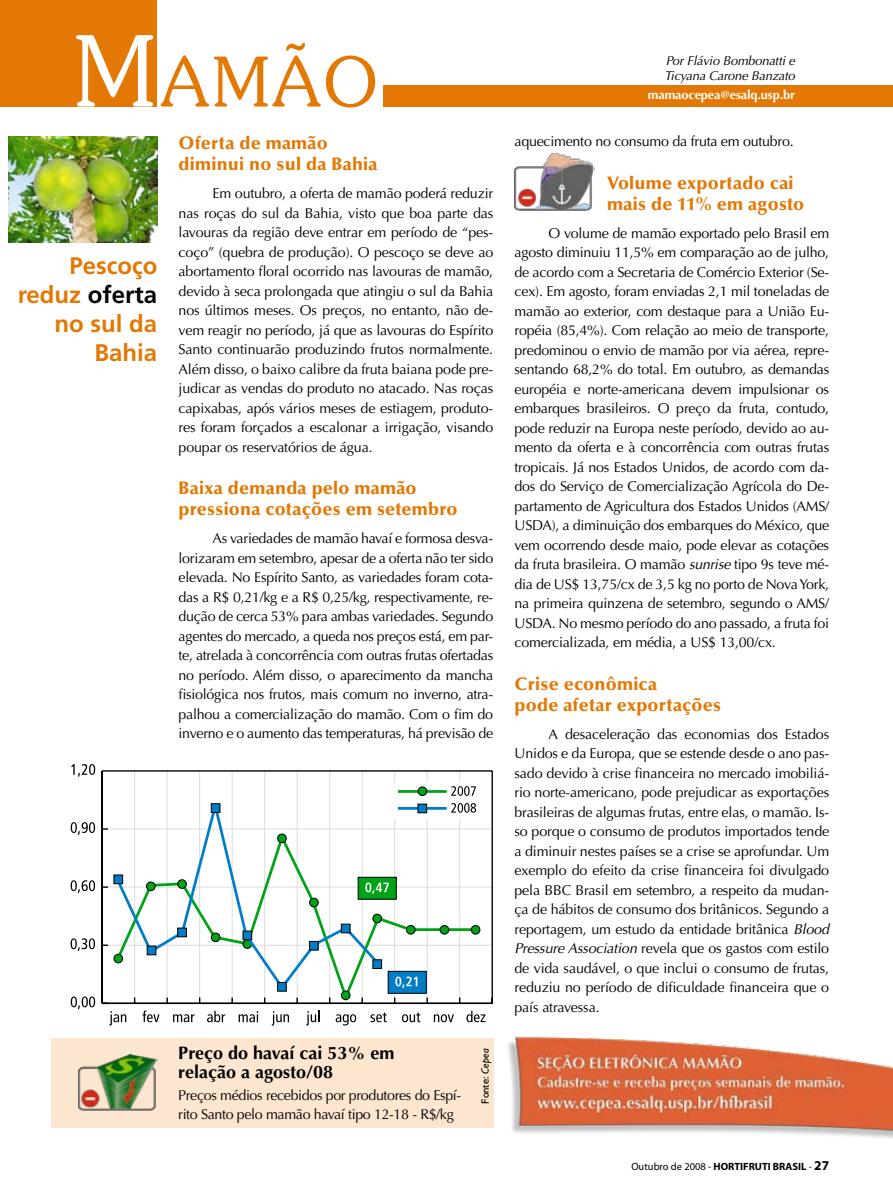
<style>
.page{position:relative;width:893px;height:1191px;background:#fff}
.page>*{position:absolute;margin:0;border:0;box-sizing:border-box;transform-origin:0 0}
.t1{font:300 68.25px "Souvenir";color:#e37804}
.t2{font:700 24px/28.8px "Frutiger";color:#e37804;text-align:right}
.t3{font:900 18px/21px "Optima";letter-spacing:.015em;color:#e37804}
.t4{font:700 18px/19.5px "Optima";color:#000}
.t5{font:14.25px/19.5px "Optima";letter-spacing:-.02em;color:#000;text-align:justify}
.t6{font:italic 12.75px/15px "Optima";letter-spacing:-.01em;color:#000}
.t7{font:700 12.75px "Optima";letter-spacing:-.01em;color:#fff}
.t8{font:700 10.5px "Myriad Pro";color:#000}
.t9{font:10.5px "Humanist 521 BT";color:#000}
.s1{font-size:97.5px;color:#fff}
.s2{color:#000}
.s3{font-style:italic}
.s4{font-weight:400}
.s5{font-size:13.5px}
</style>
<div class="page">
<img style="left:9px;top:136px;width:148px;height:107px">
<hr style="left:134px;top:771px;width:1px;height:232px;background:#dcdcdc">
<hr style="left:167px;top:771px;width:1px;height:232px;background:#dcdcdc">
<hr style="left:199px;top:771px;width:1px;height:232px;background:#dcdcdc">
<hr style="left:232px;top:771px;width:1px;height:232px;background:#dcdcdc">
<hr style="left:264px;top:771px;width:1px;height:232px;background:#dcdcdc">
<hr style="left:297px;top:771px;width:1px;height:232px;background:#dcdcdc">
<hr style="left:329px;top:771px;width:1px;height:232px;background:#dcdcdc">
<hr style="left:362px;top:771px;width:1px;height:232px;background:#dcdcdc">
<hr style="left:394px;top:771px;width:1px;height:232px;background:#dcdcdc">
<hr style="left:427px;top:771px;width:1px;height:232px;background:#dcdcdc">
<hr style="left:459px;top:771px;width:1px;height:232px;background:#dcdcdc">
<hr style="left:102px;top:945px;width:390px;height:1px;background:#dcdcdc">
<hr style="left:102px;top:887px;width:390px;height:1px;background:#dcdcdc">
<hr style="left:102px;top:828px;width:390px;height:1px;background:#dcdcdc">
<hr style="left:102px;top:770px;width:390px;height:1px;background:#000">
<hr style="left:491px;top:771px;width:2px;height:232px;background:#000">
<hr style="left:102px;top:1002px;width:390px;height:2px;background:#000">
<hr style="left:101px;top:771px;width:2px;height:232px;background:#000">
<svg style="left:109px;top:1011px;width:17px;height:14px"></svg>
<svg style="left:142px;top:1010px;width:17px;height:12px"></svg>
<svg style="left:173px;top:1014px;width:22px;height:8px"></svg>
<svg style="left:207px;top:1010px;width:18px;height:12px"></svg>
<svg style="left:239px;top:1011px;width:19px;height:11px"></svg>
<svg style="left:272px;top:1011px;width:17px;height:14px"></svg>
<svg style="left:306px;top:1010px;width:13px;height:15px"></svg>
<svg style="left:336px;top:1014px;width:20px;height:11px"></svg>
<svg style="left:371px;top:1012px;width:16px;height:10px"></svg>
<svg style="left:402px;top:1012px;width:18px;height:10px"></svg>
<svg style="left:434px;top:1014px;width:20px;height:8px"></svg>
<svg style="left:466px;top:1010px;width:19px;height:12px"></svg>
<svg style="left:71px;top:996px;width:24px;height:13px"></svg>
<svg style="left:71px;top:938px;width:24px;height:13px"></svg>
<svg style="left:71px;top:880px;width:24px;height:13px"></svg>
<svg style="left:71px;top:822px;width:24px;height:12px"></svg>
<svg style="left:71px;top:764px;width:24px;height:12px"></svg>
<div style="left:393px;top:781px;width:89px;height:37px;background:#fff"></div>
<hr style="left:398px;top:790px;width:49px;height:3px;background:#00a217">
<svg style="left:451px;top:786px;width:25px;height:10px"></svg>
<hr style="left:398px;top:807px;width:49px;height:2px;background:#007dc6">
<div style="left:418px;top:803px;width:9px;height:10px;background:#007dc6;border:1px solid #000"></div>
<svg style="left:451px;top:803px;width:25px;height:9px"></svg>
<div style="left:418px;top:787px;width:9px;height:8px;background:#00a217;border-radius:50%"></div>
<div style="left:418px;top:786px;width:9px;height:10px;border:1px solid #000;border-radius:50%"></div>
<svg style="left:114px;top:830px;width:365px;height:175px"></svg>
<div style="left:406px;top:925px;width:9px;height:9px;background:#00a217;border-radius:50%"></div>
<div style="left:406px;top:925px;width:9px;height:9px;border:1px solid #000;border-radius:50%"></div>
<div style="left:341px;top:991px;width:9px;height:8px;background:#00a217;border-radius:50%"></div>
<div style="left:341px;top:990px;width:9px;height:10px;border:1px solid #000;border-radius:50%"></div>
<div style="left:440px;top:925px;width:9px;height:9px;background:#00a217;border-radius:50%"></div>
<div style="left:440px;top:925px;width:9px;height:9px;border:1px solid #000;border-radius:50%"></div>
<div style="left:471px;top:925px;width:9px;height:9px;background:#00a217;border-radius:50%"></div>
<div style="left:471px;top:925px;width:9px;height:9px;border:1px solid #000;border-radius:50%"></div>
<svg style="left:113px;top:794px;width:269px;height:198px"></svg>
<div style="left:114px;top:874px;width:9px;height:10px;background:#007dc6;border:1px solid #000"></div>
<div style="left:147px;top:945px;width:9px;height:10px;background:#007dc6"></div>
<div style="left:177px;top:927px;width:10px;height:10px;background:#007dc6;border:1px solid #000"></div>
<div style="left:388px;top:971px;width:39px;height:22px;background:#007dc6;border:1px solid #000"></div>
<svg style="left:395px;top:976px;width:22px;height:12px"></svg>
<div style="left:211px;top:803px;width:9px;height:9px;background:#007dc6;border:1px solid #000"></div>
<div style="left:358px;top:877px;width:39px;height:22px;background:#00a217;border:1px solid #000"></div>
<svg style="left:365px;top:882px;width:24px;height:11px"></svg>
<div style="left:243px;top:930px;width:9px;height:10px;background:#007dc6;border:1px solid #000"></div>
<div style="left:277px;top:982px;width:10px;height:9px;background:#007dc6;border:1px solid #000"></div>
<div style="left:309px;top:941px;width:10px;height:9px;background:#007dc6;border:1px solid #000"></div>
<div style="left:341px;top:923px;width:9px;height:10px;background:#007dc6;border:1px solid #000"></div>
<div style="left:372px;top:959px;width:10px;height:9px;background:#007dc6;border:1px solid #000"></div>
<div style="left:51px;top:1037px;width:442px;height:90px;background:#fce6d0"></div>
<img style="left:78px;top:1054px;width:79px;height:56px">
<div style="left:0;top:0;width:157px;height:106px;background:#e37804"></div>
<div style="left:384px;top:85px;width:509px;height:21px;background:#e37804"></div>
<img style="left:508px;top:1036px;width:385px;height:103px">
<img style="left:514px;top:153px;width:80px;height:57px">
<h1 class="t1" style="left:73px;top:40px;width:307px"><span class="s1">M</span>AMÃO</h1>
<h2 class="t2" style="left:18px;top:251px;width:141px">Pescoço reduz <span class="s2">oferta </span>no sul da<br>Bahia</h2>
<p class="t3" style="left:179px;top:133px;width:200px">Oferta de mamão diminui no sul da Bahia</p>
<p class="t5" style="left:179px;top:184px;width:316px;text-indent:34px">Em outubro, a oferta de mamão poderá reduzir nas roças do sul da Bahia, visto que boa parte das lavouras da região deve entrar em período de “pes&shy;coço” (quebra de produção). O pescoço se deve ao abortamento floral ocorrido nas lavouras de mamão, devido à seca prolongada que atingiu o sul da Bahia nos últimos meses. Os preços, no entanto, não de&shy;vem reagir no período, já que as lavouras do Espírito Santo continuarão produzindo frutos normalmente.<br>Além disso, o baixo calibre da fruta baiana pode pre&shy;judicar as vendas do produto no atacado. Nas roças capixabas, após vários meses de estiagem, produto&shy;res foram forçados a escalonar a irrigação, visando poupar os reservatórios de água.</p>
<p class="t3" style="left:179px;top:478px;width:280px">Baixa demanda pelo mamão pressiona cotações em setembro</p>
<p class="t5" style="left:179px;top:529px;width:316px;text-indent:34px">As variedades de mamão havaí e formosa desva&shy;lorizaram em setembro, apesar de a oferta não ter sido elevada. No Espírito Santo, as variedades foram cota&shy;das a R$ 0,21/kg e a R$ 0,25/kg, respectivamente, re&shy;dução de cerca 53% para ambas variedades. Segundo agentes do mercado, a queda nos preços está, em par&shy;te, atrelada à concorrência com outras frutas ofertadas no período. Além disso, o aparecimento da mancha fisiológica nos frutos, mais comum no inverno, atra&shy;palhou a comercialização do mamão. Com o fim do inverno e o aumento das temperaturas, há previsão de</p>
<p class="t4" style="left:178px;top:1043px;width:218px">Preço do havaí cai 53% em relação a agosto/08</p>
<p class="t5" style="left:178px;top:1085px;width:284px">Preços médios recebidos por produtores do Espí&shy;rito Santo pelo mamão havaí tipo 12-18 - R$/kg</p>
<p class="t9" style="left:479px;top:1103px;width:57px;rotate:-90deg">Fonte: <span class="s3">Cepea</span></p>
<p class="t6" style="left:665px;top:53px;width:132px">Por Flávio Bombonatti e<br>Ticyana Carone Banzato</p>
<p class="t7" style="left:648px;top:87px;width:149px">mamaocepea@esalq.usp.br</p>
<p class="t5" style="left:514px;top:132px;width:281px">aquecimento no consumo da fruta em outubro.</p>
<p class="t3" style="left:607px;top:172px;width:198px">Volume exportado cai mais de 11% em agosto</p>
<p class="t5" style="left:514px;top:223px;width:316px;text-indent:34px">O volume de mamão exportado pelo Brasil em agosto diminuiu 11,5% em comparação ao de julho, de acordo com a Secretaria de Comércio Exterior (Se&shy;cex). Em agosto, foram enviadas 2,1 mil toneladas de mamão ao exterior, com destaque para a União Eu&shy;ropéia (85,4%). Com relação ao meio de transporte, predominou o envio de mamão por via aérea, repre&shy;sentando 68,2% do total. Em outubro, as demandas européia e norte-americana devem impulsionar os embarques brasileiros. O preço da fruta, contudo, pode reduzir na Europa neste período, devido ao au&shy;mento da oferta e à concorrência com outras frutas tropicais. Já nos Estados Unidos, de acordo com da&shy;dos do Serviço de Comercialização Agrícola do De&shy;partamento de Agricultura dos Estados Unidos (AMS/ USDA), a diminuição dos embarques do México, que vem ocorrendo desde maio, pode elevar as cotações da fruta brasileira. O mamão <span class="s3">sunrise</span> tipo 9s teve mé&shy;dia de US$ 13,75/cx de 3,5 kg no porto de Nova York, na primeira quinzena de setembro, segundo o AMS/ USDA. No mesmo período do ano passado, a fruta foi comercializada, em média, a US$ 13,00/cx.</p>
<p class="t3" style="left:514px;top:673px;width:208px">Crise econômica<br>pode afetar exportações</p>
<p class="t5" style="left:514px;top:724px;width:316px;text-indent:34px">A desaceleração das economias dos Estados Unidos e da Europa, que se estende desde o ano pas&shy;sado devido à crise financeira no mercado imobiliá&shy;rio norte-americano, pode prejudicar as exportações brasileiras de algumas frutas, entre elas, o mamão. Is&shy;so porque o consumo de produtos importados tende a diminuir nestes países se a crise se aprofundar. Um exemplo do efeito da crise financeira foi divulgado pela BBC Brasil em setembro, a respeito da mudan&shy;ça de hábitos de consumo dos britânicos. Segundo a reportagem, um estudo da entidade britânica <span class="s3">Blood Pressure Association</span> revela que os gastos com estilo de vida saudável, o que inclui o consumo de frutas, reduziu no período de dificuldade financeira que o país atravessa.</p>
<p class="t8" style="left:631px;top:1159px;width:199px"><span class="s4">Outubro de 2008 -</span> HORTIFRUTI BRASIL <span class="s4">-</span> <span class="s5">27</span></p>
</div>
